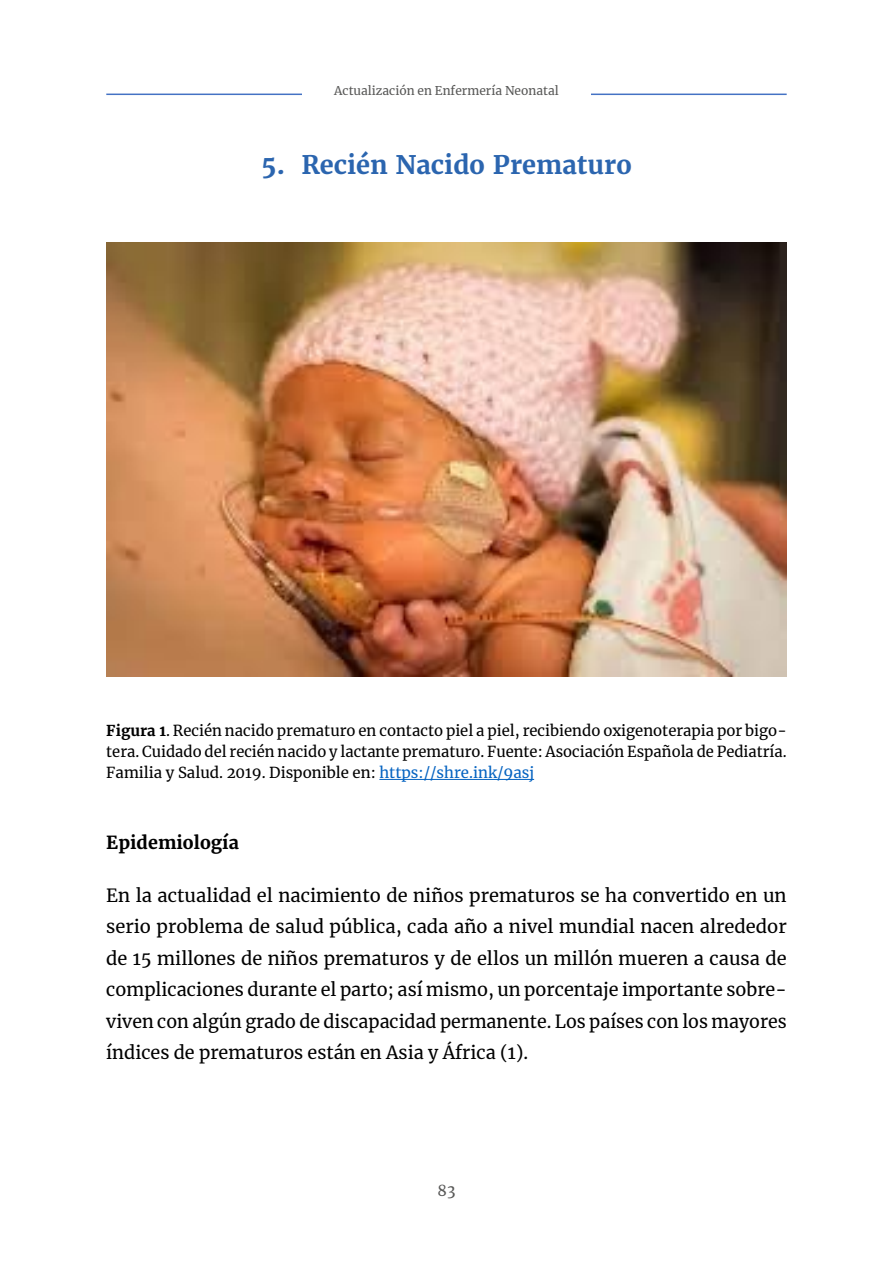
<style>
.page{position:relative;width:893px;height:1263px;background:#fff}
.page>*{position:absolute;margin:0;border:0;box-sizing:border-box;transform-origin:0 0}
.t1{font:700 25.5px "Merriweather";color:#2b65af}
.t2{font:18px/31.5px "Merriweather";color:#000;text-align:justify}
.t3{font:700 18px "Merriweather";color:#000}
.t4{font:15px/21px "Merriweather";color:#000;text-align:justify}
.t5{font:15px "Merriweather";color:#575756}
.t6{font:12px "Merriweather";color:#575756}
.s1{font-weight:700}
.s2{color:#0563c1}
</style>
<div class="page">
<hr style="left:106px;top:94px;width:681px;height:1px;background:#4472c4">
<div style="left:302px;top:89px;width:289px;height:18px;background:#fff"></div>
<hr style="left:379px;top:779px;width:155px;height:1px;background:#0563c1">
<img style="left:106px;top:242px;width:681px;height:435px">
<p class="t6" style="left:334px;top:83px;width:226px">Actualización en Enfermería Neonatal</p>
<h1 class="t1" style="left:261px;top:148px;width:372px">5. Recién Nacido Prematuro</h1>
<p class="t4" style="left:106px;top:720px;width:682px"><span class="s1">Figura 1</span>. Recién nacido prematuro en contacto piel a piel, recibiendo oxigenoterapia por bigo&shy;tera. Cuidado del recién nacido y lactante prematuro. Fuente: Asociación Española de Pediatría.<br>Familia y Salud. 2019. Disponible en: <span class="s2">https://shre.ink/9asj</span></p>
<p class="t3" style="left:106px;top:831px;width:134px">Epidemiología</p>
<p class="t2" style="left:106px;top:879px;width:682px">En la actualidad el nacimiento de niños prematuros se ha convertido en un serio problema de salud pública, cada año a nivel mundial nacen alrededor de 15 millones de niños prematuros y de ellos un millón mueren a causa de complicaciones durante el parto; así mismo, un porcentaje importante sobre&shy;viven con algún grado de discapacidad permanente. Los países con los mayores índices de prematuros están en Asia y África (1).</p>
<p class="t5" style="left:438px;top:1180px;width:19px">83</p>
</div>
